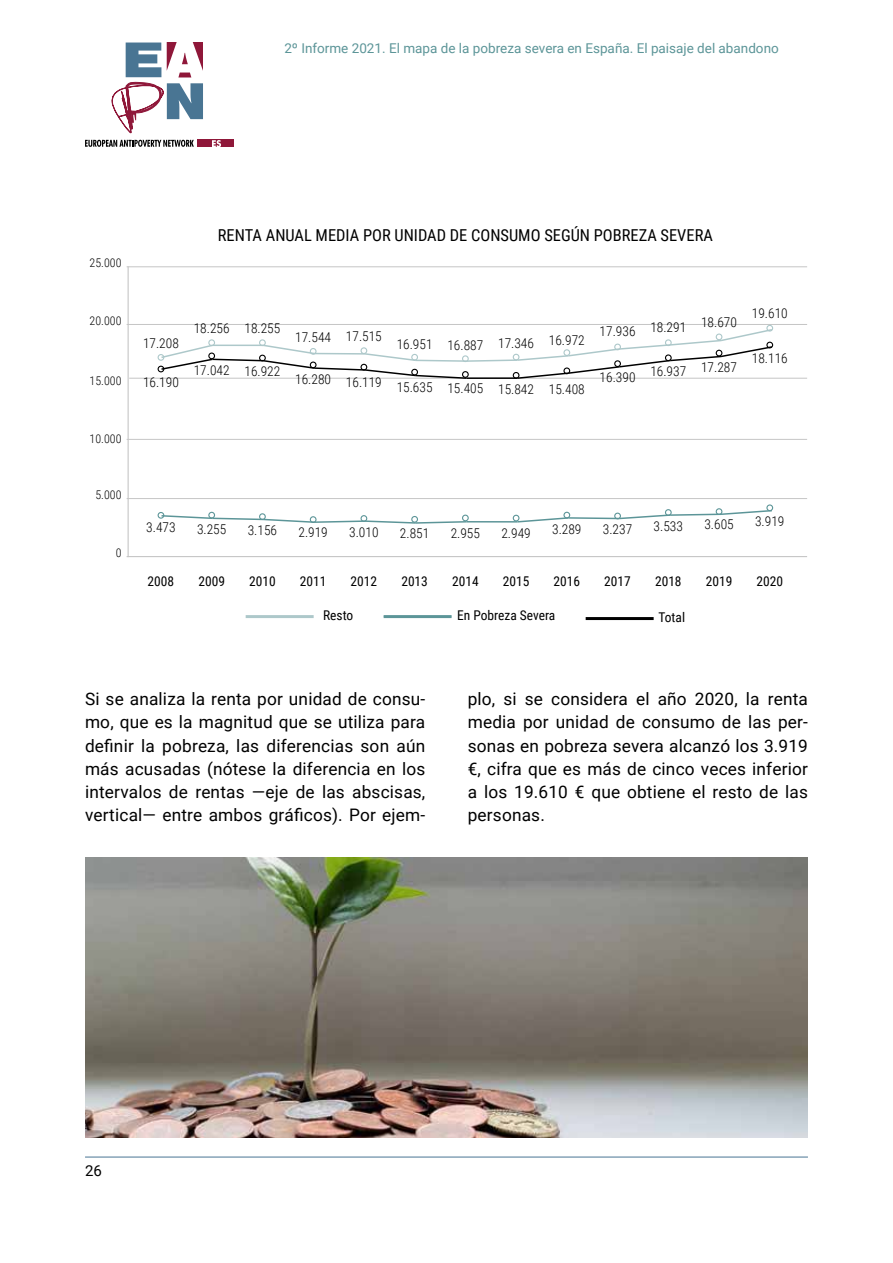
<style>
.page{position:relative;width:893px;height:1263px;background:#fff}
.page>*{position:absolute;margin:0;border:0;box-sizing:border-box;transform-origin:0 0}
.t1{font:17.25px/23.2px "Roboto";letter-spacing:.01em;color:#000;text-align:justify}
.t2{font:16.5px "Roboto Condensed";color:#000}
.t3{font:15px "Roboto";color:#000}
.t4{font:300 13.5px "Roboto Condensed";color:#000}
.t5{font:13.5px "Roboto Condensed";color:#000}
.t6{font:13.5px "Roboto";color:#5c9598}
.t7{font:300 12px "Roboto Condensed";color:#000}
</style>
<div class="page">
<svg style="left:85px;top:43px;width:118px;height:104px"></svg>
<div style="left:198px;top:139px;width:36px;height:8px;background:#8f1739"></div>
<svg style="left:212px;top:140px;width:9px;height:7px"></svg>
<hr style="left:85px;top:1157px;width:723px;height:1px;background:#497593">
<hr style="left:128px;top:266px;width:1px;height:291px;background:#c6c6c6">
<hr style="left:127px;top:556px;width:680px;height:1px;background:#c6c6c6">
<hr style="left:129px;top:378px;width:678px;height:1px;background:#c6c6c6">
<hr style="left:127px;top:324px;width:680px;height:1px;background:#c6c6c6">
<hr style="left:127px;top:439px;width:680px;height:1px;background:#c6c6c6">
<hr style="left:127px;top:498px;width:680px;height:1px;background:#c6c6c6">
<hr style="left:127px;top:266px;width:680px;height:1px;background:#c6c6c6">
<div style="left:208px;top:512px;width:7px;height:6px;border:1px solid #5c9598;border-radius:50%"></div>
<div style="left:259px;top:513px;width:7px;height:7px;border:1px solid #5c9598;border-radius:50%"></div>
<div style="left:462px;top:515px;width:7px;height:6px;border:1px solid #5c9598;border-radius:50%"></div>
<div style="left:716px;top:508px;width:6px;height:7px;border:1px solid #5c9598;border-radius:50%"></div>
<div style="left:766px;top:325px;width:7px;height:7px;border:1px solid #adc8ca;border-radius:50%"></div>
<div style="left:766px;top:504px;width:7px;height:7px;border:1px solid #5c9598;border-radius:50%"></div>
<svg style="left:161px;top:514px;width:307px;height:10px"></svg>
<hr style="left:467px;top:521px;width:51px;height:2px;background:#5c9598">
<svg style="left:513px;top:509px;width:260px;height:14px"></svg>
<svg style="left:158px;top:328px;width:616px;height:51px"></svg>
<div style="left:158px;top:354px;width:6px;height:7px;border:1px solid #adc8ca;border-radius:50%"></div>
<div style="left:158px;top:512px;width:6px;height:7px;border:1px solid #5c9598;border-radius:50%"></div>
<hr style="left:246px;top:615px;width:68px;height:3px;background:#adc8ca">
<hr style="left:384px;top:615px;width:68px;height:3px;background:#5c9598">
<hr style="left:586px;top:617px;width:68px;height:3px;background:#000">
<img style="left:85px;top:857px;width:723px;height:281px">
<p class="t6" style="left:284px;top:38px;width:496px">2º Informe 2021. El mapa de la pobreza severa en España. El paisaje del abandono</p>
<p class="t7" style="left:90px;top:254px;width:33px">25.000</p>
<p class="t7" style="left:90px;top:313px;width:33px">20.000</p>
<p class="t7" style="left:90px;top:372px;width:33px">15.000</p>
<p class="t7" style="left:90px;top:431px;width:33px">10.000</p>
<p class="t7" style="left:95px;top:486px;width:28px">5.000</p>
<p class="t7" style="left:116px;top:544px;width:7px">0</p>
<p class="t2" style="left:218px;top:224px;width:496px">RENTA ANUAL MEDIA POR UNIDAD DE CONSUMO SEGÚN POBREZA SEVERA</p>
<p class="t4" style="left:143px;top:334px;width:37px">17.208</p>
<p class="t4" style="left:143px;top:372px;width:37px">16.190</p>
<p class="t4" style="left:194px;top:319px;width:37px">18.256</p>
<p class="t4" style="left:194px;top:361px;width:37px">17.042</p>
<p class="t4" style="left:244px;top:319px;width:37px">18.255</p>
<p class="t4" style="left:244px;top:362px;width:37px">16.922</p>
<p class="t4" style="left:295px;top:328px;width:37px">17.544</p>
<p class="t4" style="left:295px;top:369px;width:37px">16.280</p>
<p class="t4" style="left:346px;top:326px;width:37px">17.515</p>
<p class="t4" style="left:346px;top:372px;width:37px">16.119</p>
<p class="t4" style="left:397px;top:335px;width:37px">16.951</p>
<p class="t4" style="left:397px;top:378px;width:37px">15.635</p>
<p class="t4" style="left:447px;top:335px;width:37px">16.887</p>
<p class="t4" style="left:447px;top:378px;width:37px">15.405</p>
<p class="t4" style="left:498px;top:334px;width:37px">17.346</p>
<p class="t4" style="left:498px;top:380px;width:37px">15.842</p>
<p class="t4" style="left:549px;top:331px;width:37px">16.972</p>
<p class="t4" style="left:549px;top:380px;width:37px">15.408</p>
<p class="t4" style="left:600px;top:322px;width:37px">17.936</p>
<p class="t4" style="left:600px;top:368px;width:37px">16.390</p>
<p class="t4" style="left:650px;top:317px;width:37px">18.291</p>
<p class="t4" style="left:650px;top:362px;width:37px">16.937</p>
<p class="t4" style="left:701px;top:313px;width:37px">18.670</p>
<p class="t4" style="left:701px;top:357px;width:37px">17.287</p>
<p class="t4" style="left:752px;top:304px;width:37px">19.610</p>
<p class="t4" style="left:752px;top:348px;width:37px">18.116</p>
<p class="t4" style="left:146px;top:518px;width:31px">3.473</p>
<p class="t5" style="left:148px;top:571px;width:28px">2008</p>
<p class="t4" style="left:197px;top:520px;width:31px">3.255</p>
<p class="t5" style="left:198px;top:571px;width:28px">2009</p>
<p class="t4" style="left:248px;top:521px;width:31px">3.156</p>
<p class="t5" style="left:249px;top:571px;width:28px">2010</p>
<p class="t4" style="left:298px;top:523px;width:31px">2.919</p>
<p class="t5" style="left:300px;top:571px;width:28px">2011</p>
<p class="t4" style="left:349px;top:523px;width:31px">3.010</p>
<p class="t5" style="left:351px;top:571px;width:28px">2012</p>
<p class="t4" style="left:400px;top:524px;width:31px">2.851</p>
<p class="t5" style="left:401px;top:571px;width:28px">2013</p>
<p class="t4" style="left:451px;top:524px;width:31px">2.955</p>
<p class="t5" style="left:452px;top:571px;width:28px">2014</p>
<p class="t4" style="left:501px;top:524px;width:31px">2.949</p>
<p class="t5" style="left:503px;top:571px;width:28px">2015</p>
<p class="t4" style="left:552px;top:520px;width:31px">3.289</p>
<p class="t5" style="left:554px;top:571px;width:28px">2016</p>
<p class="t4" style="left:603px;top:520px;width:31px">3.237</p>
<p class="t5" style="left:604px;top:571px;width:28px">2017</p>
<p class="t4" style="left:654px;top:517px;width:31px">3.533</p>
<p class="t5" style="left:655px;top:571px;width:28px">2018</p>
<p class="t5" style="left:323px;top:606px;width:32px">Resto</p>
<p class="t5" style="left:457px;top:606px;width:100px">En Pobreza Severa</p>
<p class="t5" style="left:658px;top:608px;width:28px">Total</p>
<p class="t4" style="left:704px;top:515px;width:31px">3.605</p>
<p class="t5" style="left:706px;top:571px;width:28px">2019</p>
<p class="t4" style="left:755px;top:512px;width:31px">3.919</p>
<p class="t5" style="left:756px;top:571px;width:28px">2020</p>
<p class="t1" style="left:85px;top:687px;width:342px">Si se analiza la renta por unidad de consu&shy;mo, que es la magnitud que se utiliza para definir la pobreza, las diferencias son aún más acusadas (nótese la diferencia en los intervalos de rentas —eje de las abscisas, vertical— entre ambos gráficos). Por ejem-</p>
<p class="t1" style="left:468px;top:687px;width:342px">plo, si se considera el año 2020, la renta media por unidad de consumo de las per&shy;sonas en pobreza severa alcanzó los 3.919 €, cifra que es más de cinco veces inferior a los 19.610 € que obtiene el resto de las personas.</p>
<p class="t3" style="left:85px;top:1160px;width:18px">26</p>
</div>
